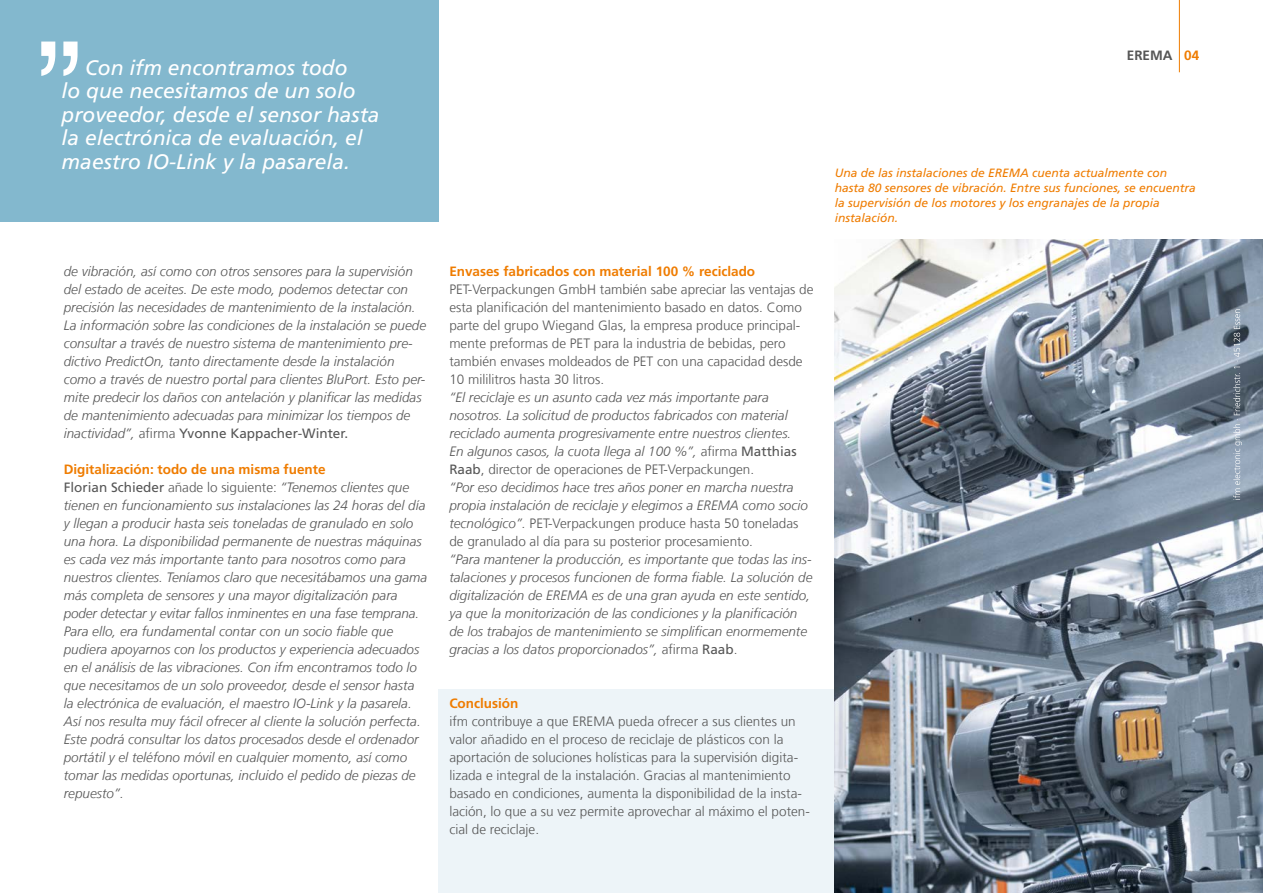
<style>
.page{position:relative;width:1263px;height:893px;background:#fff}
.page>*{position:absolute;margin:0;border:0;box-sizing:border-box;transform-origin:0 0}
.Zitat{font:italic 21px/23.4px "Frutiger LT Com";color:#fff}
.Fließtext_9pt_verschachtelt{font:italic 300 13.5px/18px "Frutiger LT Com";color:#565656}
.Fließtext_9pt_verschachtelt-2{font:300 13.5px/18px "Frutiger LT Com";color:#565656}
.Fließtext_9pt_headline_orange{font:700 13.5px "Frutiger LT Com";color:#ef7c00}
.t1{font:700 13.5px "Frutiger LT Com";color:#565656}
.Bildunterschrift_libü{font:italic 12px/14.9px "Frutiger LT Com";color:#ef7c00}
.s1{font-style:normal}
.s2{font-weight:400;font-style:normal}
.s3{color:#ef7c00}
</style>
<div class="page">
<div style="left:439px;top:690px;width:405px;height:203px;background:#edf4f8"></div>
<div style="left:0;top:0;width:439px;height:221px;background:#83b8ce"></div>
<svg style="left:41px;top:42px;width:37px;height:34px"></svg>
<img style="left:835px;top:240px;width:428px;height:653px">
<svg style="left:1233px;top:309px;width:9px;height:191px;background:#8e9aa9"></svg>
<hr style="left:1179px;top:0;width:1px;height:72px;background:#ef7c00">
<p class="Zitat" style="left:62px;top:56px;width:319px;text-indent:23px">Con ifm encontramos todo<br>lo que necesitamos de un solo proveedor, desde el sensor hasta la electrónica de evaluación, el maestro IO-Link y la pasarela.</p>
<p class="Fließtext_9pt_verschachtelt" style="left:64px;top:262px;width:364px">de vibración, así como con otros sensores para la supervisión del estado de aceites. De este modo, podemos detectar con precisión las necesidades de mantenimiento de la instalación.<br>La información sobre las condiciones de la instalación se puede consultar a través de nuestro sistema de mantenimiento pre&shy;dictivo PredictOn, tanto directamente desde la instalación como a través de nuestro portal para clientes BluPort. Esto per&shy;mite predecir los daños con antelación y planificar las medidas de mantenimiento adecuadas para minimizar los tiempos de inactividad”, <span class="s1">afirma</span> <span class="s2">Yvonne Kappacher-Winter.</span></p>
<p class="Fließtext_9pt_headline_orange" style="left:64px;top:461px;width:263px">Digitalización: todo de una misma fuente</p>
<p class="Fließtext_9pt_verschachtelt" style="left:64px;top:478px;width:365px"><span class="s2">Florian Schieder</span> <span class="s1">añade lo siguiente:</span> “Tenemos clientes que tienen en funcionamiento sus instalaciones las 24 horas del día y llegan a producir hasta seis toneladas de granulado en solo una hora. La disponibilidad permanente de nuestras máquinas es cada vez más importante tanto para nosotros como para nuestros clientes. Teníamos claro que necesitábamos una gama más completa de sensores y una mayor digitalización para poder detectar y evitar fallos inminentes en una fase temprana.<br>Para ello, era fundamental contar con un socio fiable que pudiera apoyarnos con los productos y experiencia adecuados en el análisis de las vibraciones. Con ifm encontramos todo lo que necesitamos de un solo proveedor, desde el sensor hasta la electrónica de evaluación, el maestro IO-Link y la pasarela.<br>Así nos resulta muy fácil ofrecer al cliente la solución perfecta.<br>Este podrá consultar los datos procesados desde el ordenador portátil y el teléfono móvil en cualquier momento, así como tomar las medidas oportunas, incluido el pedido de piezas de repuesto”.</p>
<p class="Fließtext_9pt_headline_orange" style="left:449px;top:263px;width:307px">Envases fabricados con material 100 % reciclado</p>
<p class="Fließtext_9pt_verschachtelt-2" style="left:449px;top:280px;width:366px">PET-Verpackungen GmbH también sabe apreciar las ventajas de esta planificación del mantenimiento basado en datos. Como parte del grupo Wiegand Glas, la empresa produce principal&shy;mente preformas de PET para la industria de bebidas, pero también envases moldeados de PET con una capacidad desde 10 mililitros hasta 30 litros.</p>
<p class="Fließtext_9pt_verschachtelt" style="left:449px;top:388px;width:365px">“El reciclaje es un asunto cada vez más importante para nosotros. La solicitud de productos fabricados con material reciclado aumenta progresivamente entre nuestros clientes.<br>En algunos casos, la cuota llega al 100 %”, <span class="s1">afirma</span> <span class="s2">Matthias Raab</span><span class="s1">, director de operaciones de PET-Verpackungen.<br></span>“Por eso decidimos hace tres años poner en marcha nuestra propia instalación de reciclaje y elegimos a EREMA como socio tecnológico”. <span class="s1">PET-Verpackungen produce hasta 50 toneladas de granulado al día para su posterior procesamiento.<br></span>“Para mantener la producción, es importante que todas las ins&shy;talaciones y procesos funcionen de forma fiable. La solución de digitalización de EREMA es de una gran ayuda en este sentido, ya que la monitorización de las condiciones y la planificación de los trabajos de mantenimiento se simplifican enormemente gracias a los datos proporcionados”, <span class="s1">afirma</span> <span class="s2">Raab</span><span class="s1">.</span></p>
<p class="Fließtext_9pt_headline_orange" style="left:449px;top:695px;width:70px">Conclusión</p>
<p class="Fließtext_9pt_verschachtelt-2" style="left:449px;top:712px;width:362px">ifm contribuye a que EREMA pueda ofrecer a sus clientes un valor añadido en el proceso de reciclaje de plásticos con la aportación de soluciones holísticas para la supervisión digita&shy;lizada e integral de la instalación. Gracias al mantenimiento basado en condiciones, aumenta la disponibilidad de la insta&shy;lación, lo que a su vez permite aprovechar al máximo el poten&shy;cial de reciclaje.</p>
<p class="t1" style="left:1127px;top:47px;width:74px">EREMA <span class="s3">04</span></p>
<p class="Bildunterschrift_libü" style="left:835px;top:165px;width:362px">Una de las instalaciones de EREMA cuenta actualmente con hasta 80 sensores de vibración. Entre sus funciones, se encuentra la supervisión de los motores y los engranajes de la propia instalación.</p>
</div>
